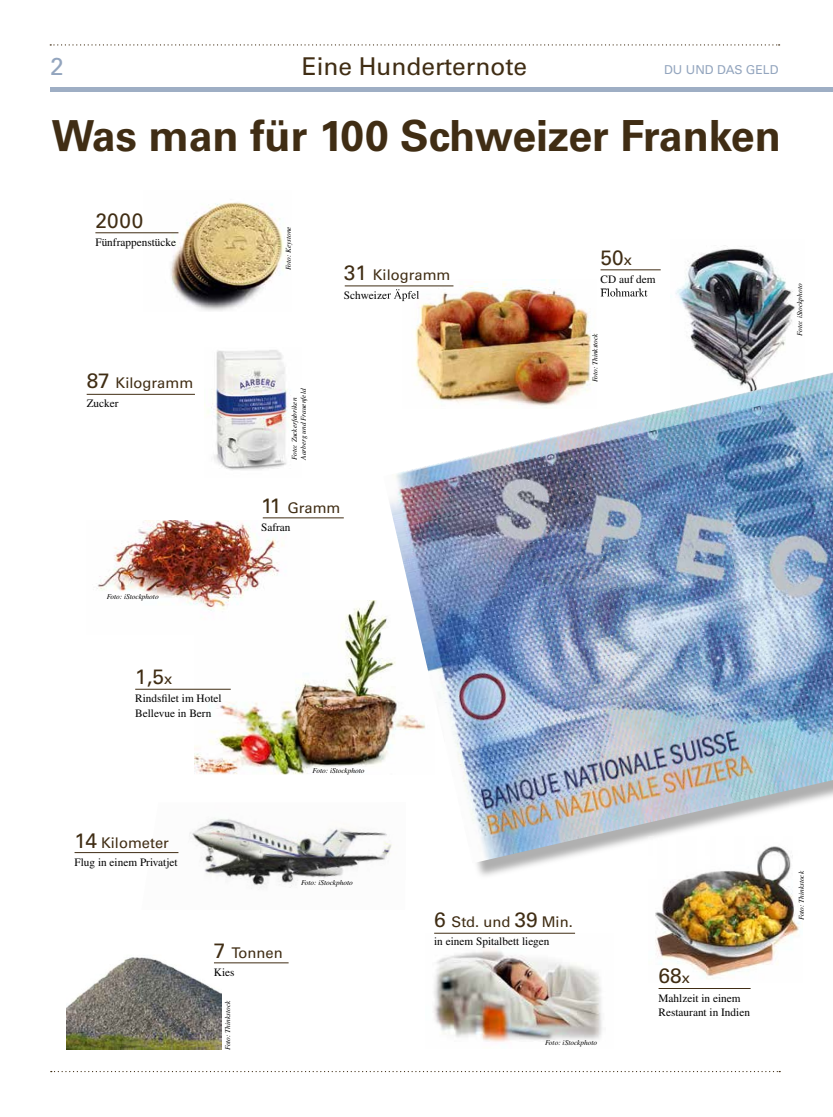
<style>
.page{position:relative;width:833px;height:1117px;background:#fff}
.page>*{position:absolute;margin:0;border:0;box-sizing:border-box;transform-origin:0 0}
.t1{font:700 42.88px "Univers CE";letter-spacing:-.005em;color:#402d14}
.t2{font:500 24.5px "Univers CE";color:#402d14}
.t3{font:500 24.5px "Univers CE";color:#93a5be}
.t4{font:500 20.88px "Univers CE";color:#402d14}
.t5{font:500 14.75px "Univers CE";color:#402d14}
.t6{font:500 12.25px "Univers CE";color:#93a5be}
.t7{font:11.25px/14.8px "Times";color:#000}
.t8{font:italic 7.38px/8.9px "Times";color:#000}
.s1{font-size:20.88px}
.s2{font-size:14.75px}
</style>
<div class="page">
<div style="left:50px;top:87px;width:783px;height:5px;background:#9eaec4"></div>
<svg style="left:50px;top:44px;width:729px;height:2px"></svg>
<img style="left:655px;top:863px;width:145px;height:116px">
<img style="left:195px;top:600px;width:188px;height:173px">
<img style="left:67px;top:957px;width:154px;height:91px">
<img style="left:680px;top:245px;width:108px;height:127px">
<img style="left:143px;top:202px;width:141px;height:109px">
<img style="left:207px;top:350px;width:84px;height:120px">
<img style="left:97px;top:520px;width:213px;height:114px">
<img style="left:433px;top:933px;width:169px;height:109px">
<img style="left:141px;top:818px;width:242px;height:70px">
<img style="left:403px;top:279px;width:162px;height:93px">
<img style="left:402px;top:289px;width:29px;height:83px">
<img style="left:565px;top:289px;width:134px;height:83px">
<img style="left:788px;top:289px;width:12px;height:590px">
<img style="left:476px;top:863px;width:65px;height:13px">
<img style="left:387px;top:289px;width:16px;height:12px">
<img style="left:403px;top:289px;width:16px;height:12px">
<img style="left:600px;top:289px;width:47px;height:7px">
<img style="left:383px;top:372px;width:450px;height:491px">
<hr style="left:95px;top:232px;width:83px;height:1px;background:#402d14">
<hr style="left:87px;top:394px;width:108px;height:1px;background:#402d14">
<hr style="left:345px;top:285px;width:108px;height:1px;background:#402d14">
<hr style="left:263px;top:517px;width:81px;height:1px;background:#402d14">
<hr style="left:135px;top:688px;width:96px;height:1px;background:#402d14">
<hr style="left:75px;top:852px;width:103px;height:1px;background:#402d14">
<hr style="left:434px;top:932px;width:141px;height:1px;background:#402d14">
<hr style="left:658px;top:987px;width:92px;height:1px;background:#402d14">
<hr style="left:600px;top:269px;width:60px;height:1px;background:#402d14">
<hr style="left:214px;top:962px;width:74px;height:1px;background:#402d14">
<h2 class="t3" style="left:50px;top:52px;width:15px">2</h2>
<h2 class="t2" style="left:302px;top:52px;width:227px">Eine Hunderternote</h2>
<h3 class="t6" style="left:664px;top:62px;width:116px">DU UND DAS GELD</h3>
<h1 class="t1" style="left:51px;top:111px;width:731px">Was man für 100 Schweizer Franken</h1>
<h3 class="t4" style="left:95px;top:208px;width:49px">2000</h3>
<h3 class="t7" style="left:95px;top:234px;width:82px">Fünfrappenstücke</h3>
<h3 class="t5" style="left:87px;top:374px;width:108px"><span class="s1">87</span> Kilogramm</h3>
<h3 class="t7" style="left:87px;top:395px;width:33px">Zucker</h3>
<p class="t8" style="left:284px;top:270px;width:45px;rotate:-90deg">Foto: Keystone</p>
<p class="t8" style="left:290px;top:459px;width:73px;rotate:-90deg">Foto: Zuckerfabriken<br>Aarberg und Frauenfeld</p>
<h3 class="t5" style="left:344px;top:266px;width:108px"><span class="s1">31</span> Kilogramm</h3>
<h3 class="t7" style="left:344px;top:287px;width:77px">Schweizer Äpfel</h3>
<h3 class="t5" style="left:261px;top:499px;width:81px"><span class="s1">11</span> Gramm</h3>
<h3 class="t7" style="left:261px;top:519px;width:31px">Safran</h3>
<h3 class="t4" style="left:600px;top:245px;width:33px">50<span class="s2">x</span></h3>
<h3 class="t7" style="left:600px;top:271px;width:57px">CD auf dem</h3>
<p class="t8" style="left:590px;top:382px;width:51px;rotate:-90deg">Foto: Thinkstock</p>
<p class="t8" style="left:795px;top:335px;width:53px;rotate:-90deg">Foto: iStockphoto</p>
<p class="t8" style="left:107px;top:592px;width:53px">Foto: iStockphoto</p>
<h3 class="t4" style="left:135px;top:664px;width:39px">1,5<span class="s2">x</span></h3>
<h3 class="t7" style="left:135px;top:690px;width:88px">Rindsfilet im Hotel<br>Bellevue in Bern</h3>
<p class="t8" style="left:313px;top:765px;width:53px">Foto: iStockphoto</p>
<h3 class="t5" style="left:75px;top:833px;width:96px"><span class="s1">14</span> Kilometer</h3>
<h3 class="t7" style="left:75px;top:854px;width:105px">Flug in einem Privatjet</h3>
<p class="t8" style="left:301px;top:878px;width:53px">Foto: iStockphoto</p>
<h3 class="t5" style="left:214px;top:943px;width:70px"><span class="s1">7</span> Tonnen</h3>
<h3 class="t7" style="left:214px;top:964px;width:22px">Kies</h3>
<p class="t8" style="left:223px;top:1049px;width:51px;rotate:-90deg">Foto: Thinkstock</p>
<h3 class="t5" style="left:434px;top:912px;width:140px"><span class="s1">6</span> Std. und <span class="s1">39</span> Min.</h3>
<h3 class="t7" style="left:434px;top:933px;width:117px">in einem Spitalbett liegen</h3>
<p class="t8" style="left:545px;top:1038px;width:53px">Foto: iStockphoto</p>
<h3 class="t4" style="left:658px;top:963px;width:33px">68<span class="s2">x</span></h3>
<h3 class="t7" style="left:658px;top:990px;width:93px">Mahlzeit in einem<br>Restaurant in Indien</h3>
<p class="t8" style="left:797px;top:919px;width:51px;rotate:-90deg">Foto: Thinkstock</p>
</div>
